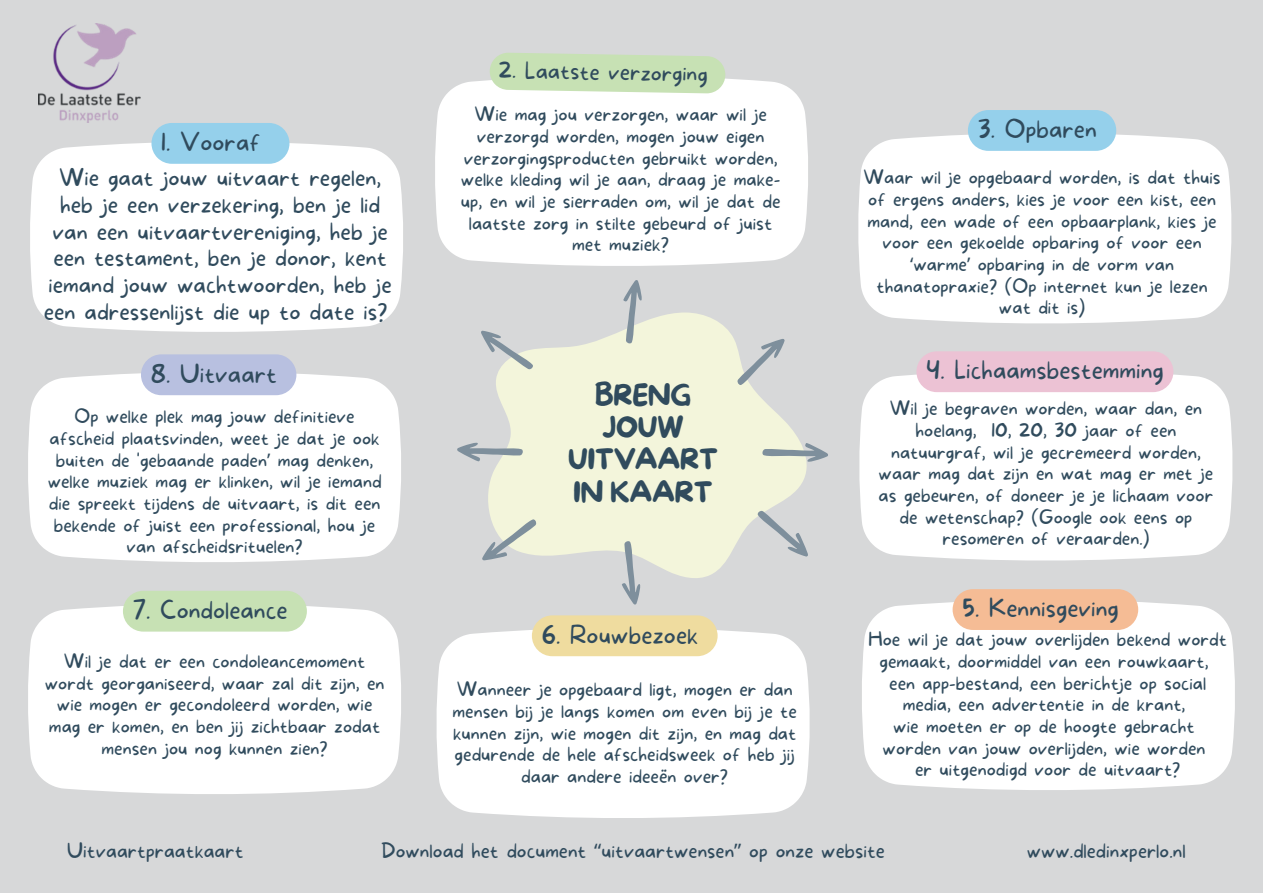
<style>
.page{position:relative;width:1263px;height:893px;background:#d7d8d9}
.page>*{position:absolute;margin:0;border:0;box-sizing:border-box;transform-origin:0 0}
.t1{font:29.25px/32.2px "More Sugar";letter-spacing:-.03em;color:#304b5d;text-align:center}
.t2{font:100 24.6px "More Sugar";color:#304b5d}
.t3{font:100 22.95px/26.8px "More Sugar";color:#304b5d;text-align:center}
.t4{font:100 22.35px "More Sugar";color:#304b5d}
.t5{font:100 19.95px "More Sugar";color:#304b5d}
.t6{font:100 18.9px/21.6px "More Sugar";color:#304b5d;text-align:center}
.t7{font:100 18.75px/21.8px "More Sugar";color:#304b5d;text-align:center}
.s1{font-family:"Noto Sans";font-weight:400}
</style>
<div class="page">
<svg style="left:482px;top:312px;width:325px;height:266px;fill:#f3f5db"></svg>
<div style="left:862px;top:599px;width:373px;height:191px;background:#fff"></div>
<div style="left:435px;top:74px;width:373px;height:192px;background:#fff"></div>
<svg style="left:481px;top:331px;width:52px;height:38px"></svg>
<svg style="left:482px;top:519px;width:55px;height:42px"></svg>
<svg style="left:737px;top:339px;width:48px;height:46px"></svg>
<div style="left:859px;top:374px;width:374px;height:187px;background:#fff"></div>
<svg style="left:762px;top:443px;width:66px;height:20px"></svg>
<svg style="left:757px;top:511px;width:51px;height:46px"></svg>
<svg style="left:623px;top:280px;width:20px;height:64px"></svg>
<div style="left:28px;top:373px;width:373px;height:189px;background:#fff"></div>
<div style="left:436px;top:627px;width:374px;height:191px;background:#fff"></div>
<div style="left:28px;top:603px;width:373px;height:191px;background:#fff"></div>
<div style="left:30px;top:140px;width:373px;height:192px;background:#fff"></div>
<svg style="left:151px;top:123px;width:138px;height:41px;background:#9bd1eb"></svg>
<div style="left:532px;top:615px;width:186px;height:41px;background:#efdc9f;border-radius:20px"></div>
<svg style="left:622px;top:541px;width:19px;height:64px"></svg>
<div style="left:952px;top:589px;width:186px;height:41px;background:#f5bc95;border-radius:20px"></div>
<div style="left:858px;top:131px;width:374px;height:193px;background:#fff"></div>
<div style="left:916px;top:351px;width:257px;height:41px;background:#ecc2d4;border-radius:20px"></div>
<svg style="left:490px;top:53px;width:235px;height:41px;background:#cbe2bb"></svg>
<div style="left:123px;top:591px;width:184px;height:41px;background:#c7e1b4;border-radius:20px"></div>
<div style="left:141px;top:354px;width:155px;height:41px;background:#b8c0e0;border-radius:20px"></div>
<svg style="left:457px;top:441px;width:66px;height:21px"></svg>
<svg style="left:968px;top:110px;width:148px;height:41px;background:#9ad1eb"></svg>
<img style="left:38px;top:24px;width:103px;height:99px">
<h2 class="t2" style="left:161px;top:124px;width:101px">1. Vooraf</h2>
<p class="t3" style="left:44px;top:163px;width:349px">Wie gaat jouw uitvaart regelen, heb je een verzekering, ben je lid van een uitvaartvereniging, heb je een testament, ben je donor, kent iemand jouw wachtwoorden, heb je een adressenlijst die up to date is?</p>
<h2 class="t2" style="left:151px;top:355px;width:128px">8. Uitvaart</h2>
<p class="t7" style="left:48px;top:404px;width:335px">Op welke plek mag jouw definitieve afscheid plaatsvinden, weet je dat je ook buiten de 'gebaande paden<span class="s1">’</span> mag denken, welke muziek mag er klinken, wil je iemand die spreekt tijdens de uitvaart, is dit een bekende of juist een professional, hou je van afscheidsrituelen?</p>
<h2 class="t2" style="left:133px;top:592px;width:156px">7. Condoleance</h2>
<p class="t7" style="left:45px;top:649px;width:341px">Wil je dat er een condoleancemoment wordt georganiseerd, waar zal dit zijn, en wie mogen er gecondoleerd worden, wie mag er komen, en ben jij zichtbaar zodat mensen jou nog kunnen zien?</p>
<p class="t4" style="left:499px;top:53px;width:211px;rotate:1deg">2. Laatste verzorging</p>
<p class="t6" style="left:461px;top:102px;width:321px">Wie mag jou verzorgen, waar wil je verzorgd worden, mogen jouw eigen verzorgingsproducten gebruikt worden, welke kleding wil je aan, draag je make&shy;up, en wil je sierraden om, wil je dat de laatste zorg in stilte gebeurd of juist met muziek?</p>
<h1 class="t1" style="left:568px;top:379px;width:152px">BRENG<br>JOUW<br>UITVAART<br>IN KAART</h1>
<h2 class="t2" style="left:542px;top:616px;width:158px">6. Rouwbezoek</h2>
<p class="t7" style="left:453px;top:677px;width:346px">Wanneer je opgebaard ligt, mogen er dan mensen bij je langs komen om even bij je te kunnen zijn, wie mogen dit zijn, en mag dat gedurende de hele afscheidsweek of heb jij daar andere ideeën over?</p>
<h2 class="t2" style="left:978px;top:111px;width:121px">3. Opbaren</h2>
<p class="t7" style="left:863px;top:166px;width:359px">Waar wil je opgebaard worden, is dat thuis of ergens anders, kies je voor een kist, een mand, een wade of een opbaarplank, kies je voor een gekoelde opbaring of voor een <span class="s1">‘</span>warme<span class="s1">’</span> opbaring in de vorm van thanatopraxie? (Op internet kun je lezen wat dit is)</p>
<h2 class="t2" style="left:926px;top:352px;width:239px">4. Lichaamsbestemming</h2>
<p class="t7" style="left:879px;top:396px;width:336px">Wil je begraven worden, waar dan, en hoelang, 10, 20, 30 jaar of een natuurgraf, wil je gecremeerd worden, waar mag dat zijn en wat mag er met je as gebeuren, of doneer je je lichaam voor de wetenschap? (Google ook eens op resomeren of veraarden.)</p>
<h2 class="t2" style="left:962px;top:590px;width:158px">5. Kennisgeving</h2>
<p class="t7" style="left:868px;top:627px;width:360px">Hoe wil je dat jouw overlijden bekend wordt gemaakt, doormiddel van een rouwkaart, een app-bestand, een berichtje op social media, een advertentie in de krant,<br>wie moeten er op de hoogte gebracht worden van jouw overlijden, wie worden<br>er uitgenodigd voor de uitvaart?</p>
<p class="t5" style="left:67px;top:836px;width:178px">Uitvaartpraatkaart</p>
<p class="t5" style="left:381px;top:836px;width:505px">Download het document <span class="s1">“</span>uitvaartwensen<span class="s1">”</span> op onze website</p>
<p class="t5" style="left:1027px;top:835px;width:161px">www.dledinxperlo.nl</p>
</div>
